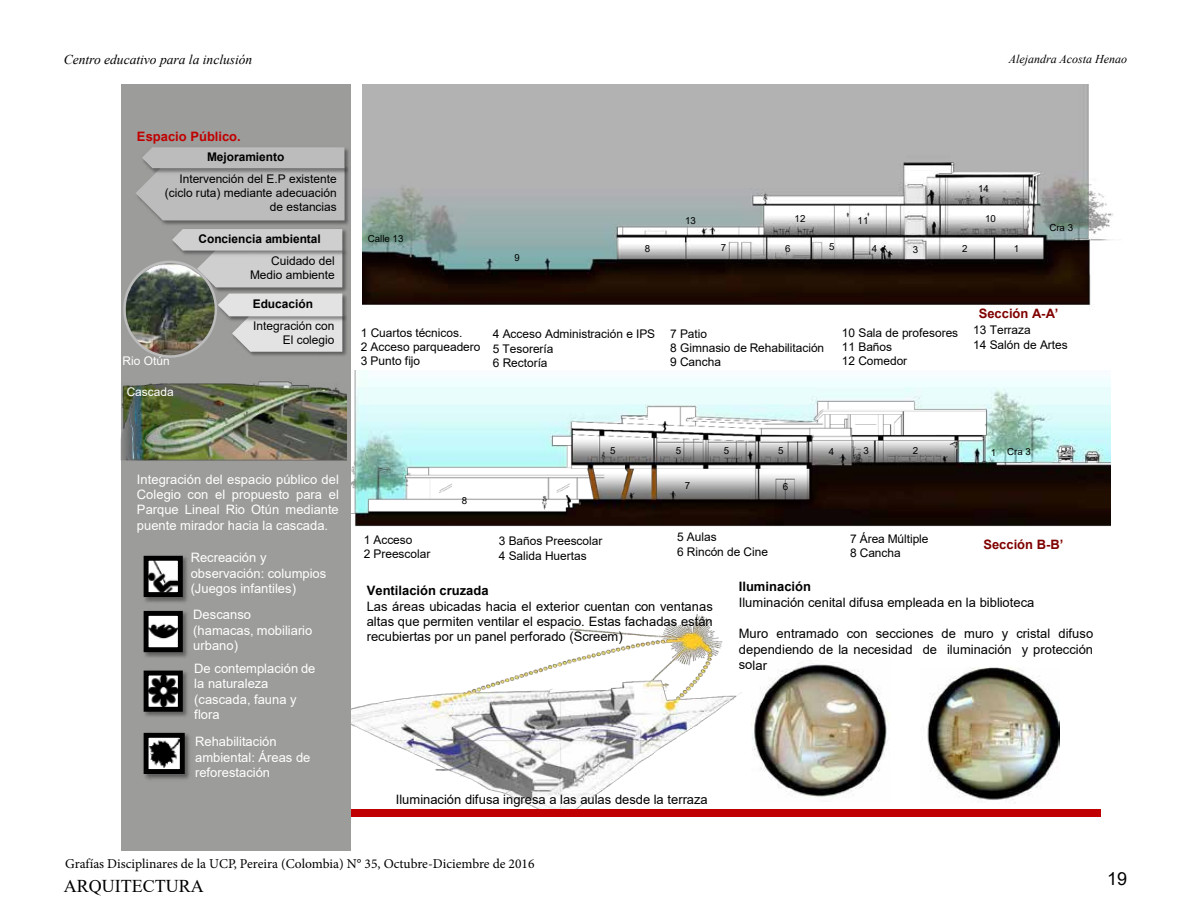
<style>
.page{position:relative;width:1191px;height:915px;background:#fff}
.page>*{position:absolute;margin:0;border:0;box-sizing:border-box;transform-origin:0 0}
.t1{font:18px "Times New Roman";color:#000}
.t2{font:18px "Arial";color:#000}
.t3{font:13.5px "Minion Pro";color:#000}
.t4{font:italic 13.5px "Times New Roman";color:#000}
.t5{font:12.9px/15.5px "Arial";color:#000;text-align:justify}
.t6{font:12.9px/15.5px "Arial";color:#fff}
.t7{font:700 12.9px "Arial";color:#000}
.t8{font:700 12.9px "Arial";letter-spacing:.005em;color:#800000}
.t9{font:700 12.9px "Arial";color:#c00000}
.t10{font:italic 12px "Times New Roman";color:#000}
.t11{font:11.85px/14.2px "Arial";color:#000}
.t12{font:700 11.85px "Arial";color:#000}
.t13{font:11.85px "Arial";color:#fff}
.t14{font:9.75px "Arial";letter-spacing:.005em;color:#000}
</style>
<div class="page">
<img style="left:927px;top:667px;width:132px;height:136px">
<img style="left:752px;top:663px;width:137px;height:134px">
<img style="left:351px;top:632px;width:389px;height:177px">
<div style="left:351px;top:809px;width:749px;height:7px;background:#c00000"></div>
<div style="left:121px;top:85px;width:230px;height:765px;background:#9c9c9b"></div>
<img style="left:160px;top:175px;width:189px;height:50px">
<img style="left:342px;top:257px;width:5px;height:34px">
<img style="left:342px;top:230px;width:6px;height:27px">
<img style="left:342px;top:323px;width:5px;height:33px">
<img style="left:342px;top:291px;width:5px;height:32px">
<img style="left:344px;top:148px;width:5px;height:27px">
<svg style="left:136px;top:147px;width:208px;height:73px"></svg>
<img style="left:121px;top:381px;width:225px;height:80px">
<svg style="left:123px;top:229px;width:219px;height:129px"></svg>
<img style="left:143px;top:555px;width:44px;height:47px">
<img style="left:150px;top:561px;width:27px;height:30px">
<div style="left:144px;top:555px;width:39px;height:42px;border:5px solid #000"></div>
<img style="left:143px;top:670px;width:44px;height:47px">
<img style="left:150px;top:676px;width:27px;height:29px">
<div style="left:144px;top:670px;width:39px;height:41px;border:5px solid #000"></div>
<img style="left:143px;top:611px;width:44px;height:46px">
<img style="left:150px;top:616px;width:27px;height:30px">
<div style="left:144px;top:610px;width:39px;height:42px;border:5px solid #000"></div>
<img style="left:143px;top:733px;width:47px;height:47px">
<img style="left:150px;top:738px;width:29px;height:29px">
<div style="left:144px;top:732px;width:41px;height:41px;border:5px solid #000"></div>
<img style="left:363px;top:85px;width:750px;height:221px">
<img style="left:352px;top:370px;width:758px;height:262px">
<p class="t4" style="left:64px;top:50px;width:190px">Centro educativo para la inclusión</p>
<p class="t10" style="left:1008px;top:50px;width:120px">Alejandra Acosta Henao</p>
<p class="t9" style="left:137px;top:127px;width:105px">Espacio Público.</p>
<p class="t12" style="left:207px;top:149px;width:79px">Mejoramiento</p>
<p class="t11" style="left:165px;top:171px;width:173px;text-align:right">Intervención del E.P existente (ciclo ruta) mediante adecuación de estancias</p>
<p class="t12" style="left:198px;top:231px;width:124px">Conciencia ambiental</p>
<p class="t11" style="left:250px;top:254px;width:86px;text-align:right">Cuidado del<br>Medio ambiente</p>
<p class="t14" style="left:368px;top:231px;width:37px">Calle 13</p>
<p class="t14" style="left:514px;top:251px;width:7px">9</p>
<p class="t14" style="left:685px;top:214px;width:12px">13</p>
<p class="t14" style="left:794px;top:211px;width:12px">12</p>
<p class="t14" style="left:857px;top:214px;width:12px">11</p>
<p class="t14" style="left:645px;top:242px;width:7px">8</p>
<p class="t14" style="left:721px;top:240px;width:7px">7</p>
<p class="t14" style="left:785px;top:241px;width:7px">6</p>
<p class="t14" style="left:829px;top:240px;width:7px">5</p>
<p class="t14" style="left:872px;top:242px;width:7px">4</p>
<p class="t14" style="left:912px;top:243px;width:7px">3</p>
<p class="t14" style="left:978px;top:182px;width:12px">14</p>
<p class="t14" style="left:985px;top:211px;width:12px">10</p>
<p class="t14" style="left:962px;top:242px;width:7px">2</p>
<p class="t14" style="left:1014px;top:242px;width:7px">1</p>
<p class="t14" style="left:1049px;top:221px;width:25px">Cra 3</p>
<p class="t13" style="left:123px;top:353px;width:49px">Rio Otún</p>
<p class="t13" style="left:127px;top:384px;width:48px">Cascada</p>
<p class="t12" style="left:253px;top:296px;width:62px">Educación</p>
<p class="t11" style="left:253px;top:318px;width:83px;text-align:right">Integración con<br>El colegio</p>
<p class="t11" style="left:361px;top:325px;width:121px">1 Cuartos técnicos.<br>2 Acceso parqueadero<br>3 Punto fijo</p>
<p class="t11" style="left:493px;top:327px;width:164px">4 Acceso Administración e IPS<br>5 Tesorería<br>6 Rectoría</p>
<p class="t11" style="left:670px;top:326px;width:155px">7 Patio<br>8 Gimnasio de Rehabilitación<br>9 Cancha</p>
<p class="t11" style="left:842px;top:325px;width:118px">10 Sala de profesores<br>11 Baños<br>12 Comedor</p>
<p class="t8" style="left:978px;top:304px;width:81px">Sección A-A’</p>
<p class="t11" style="left:973px;top:323px;width:96px">13 Terraza<br>14 Salón de Artes</p>
<p class="t14" style="left:610px;top:444px;width:7px">5</p>
<p class="t14" style="left:675px;top:443px;width:7px">5</p>
<p class="t14" style="left:724px;top:443px;width:7px">5</p>
<p class="t14" style="left:778px;top:443px;width:7px">5</p>
<p class="t14" style="left:828px;top:444px;width:7px">4</p>
<p class="t14" style="left:863px;top:444px;width:7px">3</p>
<p class="t14" style="left:912px;top:444px;width:7px">2</p>
<p class="t14" style="left:990px;top:444px;width:42px">1 Cra 3</p>
<p class="t6" style="left:137px;top:471px;width:203px;text-align:justify">Integración del espacio público del Colegio con el propuesto para el Parque Lineal Rio Otún mediante puente mirador hacia la cascada.</p>
<p class="t6" style="left:191px;top:549px;width:137px">Recreación y observación: columpios</p>
<p class="t6" style="left:191px;top:575px;width:107px;line-height:26.2px">(Juegos infantiles)<br>Descanso</p>
<p class="t6" style="left:193px;top:622px;width:121px">(hamacas, mobiliario urbano)</p>
<p class="t6" style="left:194px;top:660px;width:122px">De contemplación de la naturaleza (cascada, fauna y flora</p>
<p class="t6" style="left:195px;top:733px;width:117px">Rehabilitación ambiental: Áreas de reforestación</p>
<p class="t14" style="left:462px;top:494px;width:7px">8</p>
<p class="t11" style="left:364px;top:532px;width:68px">1 Acceso<br>2 Preescolar</p>
<p class="t11" style="left:499px;top:533px;width:105px">3 Baños Preescolar<br>4 Salida Huertas</p>
<p class="t14" style="left:685px;top:478px;width:7px">7</p>
<p class="t14" style="left:782px;top:480px;width:7px">6</p>
<p class="t11" style="left:677px;top:530px;width:92px">5 Aulas<br>6 Rincón de Cine</p>
<p class="t11" style="left:850px;top:531px;width:80px">7 Área Múltiple<br>8 Cancha</p>
<p class="t8" style="left:983px;top:534px;width:81px">Sección B-B’</p>
<p class="t7" style="left:367px;top:581px;width:123px">Ventilación cruzada</p>
<p class="t5" style="left:367px;top:598px;width:348px">Las áreas ubicadas hacia el exterior cuentan con ventanas altas que permiten ventilar el espacio. Estas fachadas están recubiertas por un panel perforado (Screem)</p>
<p class="t7" style="left:739px;top:577px;width:74px">Iluminación</p>
<p class="t5" style="left:739px;top:594px;width:297px">Iluminación cenital difusa empleada en la biblioteca</p>
<p class="t5" style="left:739px;top:625px;width:356px">Muro entramado con secciones de muro y cristal difuso dependiendo de la necesidad de iluminación y protección</p>
<p class="t5" style="left:739px;top:657px;width:30px">solar</p>
<p class="t5" style="left:396px;top:791px;width:313px">Iluminación difusa ingresa a las aulas desde la terraza</p>
<p class="t3" style="left:65px;top:854px;width:471px">Grafías Disciplinares de la UCP, Pereira (Colombia) N° 35, Octubre-Diciembre de 2016</p>
<h1 class="t1" style="left:64px;top:872px;width:141px">ARQUITECTURA</h1>
<h1 class="t2" style="left:1107px;top:865px;width:22px">19</h1>
</div>
